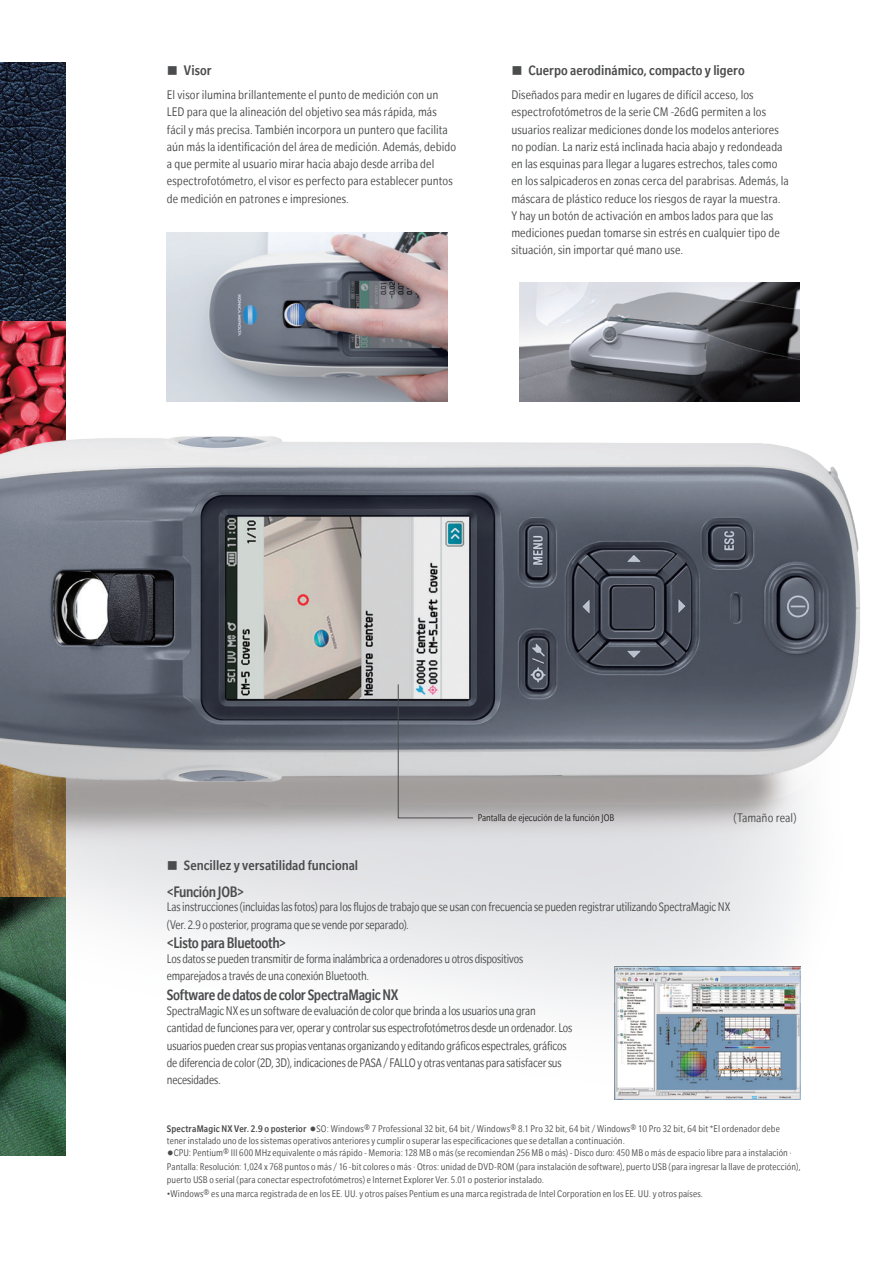
<style>
.page{position:relative;width:893px;height:1263px;background:#fff}
.page>*{position:absolute;margin:0;border:0;box-sizing:border-box;transform-origin:0 0}
.text_9pt{font:500 condensed 16.5px "Slate";letter-spacing:-.02em;color:#4b4c4d;scale:.95 1}
.t1{font:500 condensed 15px "Slate";color:#4b4c4d}
.text_9pt-2{font:condensed 13.5px/17.2px "Slate";color:#4b4c4d}
.text_9pt-3{font:condensed 13.5px/17.2px "Slate";color:#4b4c4d;scale:.95 1}
.text_9ptのコピー{font:condensed 10.5px "Slate";letter-spacing:.01em;color:#4b4c4d}
.t2{font:condensed 10.5px "Slate";color:#231f20}
.s1{font-weight:500}
.s2{font-weight:500;font-size:19.5px}
</style>
<div class="page">
<img style="left:0;top:63px;width:65px;height:1092px">
<img style="left:0;top:105px;width:860px;height:1009px">
<img style="left:519px;top:282px;width:281px;height:119px">
<img style="left:167px;top:233px;width:281px;height:168px">
<svg style="left:397px;top:684px;width:77px;height:135px;background:#919297"></svg>
<img style="left:615px;top:967px;width:185px;height:133px">
<svg style="left:168px;top:861px;width:9px;height:9px"></svg>
<p class="t1" style="left:184px;top:62px;width:29px">Visor</p>
<p class="text_9pt-2" style="left:167px;top:86px;width:291px">El visor ilumina brillantemente el punto de medición con un LED para que la alineación del objetivo sea más rápida, más fácil y más precisa. También incorpora un puntero que facilita aún más la identificación del área de medición. Además, debido a que permite al usuario mirar hacia abajo desde arriba del espectrofotómetro, el visor es perfecto para establecer puntos</p>
<p class="text_9pt-2" style="left:167px;top:190px;width:184px">de medición en patrones e impresiones.</p>
<p class="t1" style="left:528px;top:62px;width:218px">Cuerpo aerodinámico, compacto y ligero</p>
<p class="text_9pt-2" style="left:511px;top:86px;width:244px">Diseñados para medir en lugares de difícil acceso, los</p>
<p class="text_9pt-2" style="left:511px;top:103px;width:256px">espectrofotómetros de la serie CM -26dG permiten a los</p>
<p class="text_9pt-2" style="left:511px;top:121px;width:269px">usuarios realizar mediciones donde los modelos anteriores</p>
<p class="text_9pt-2" style="left:511px;top:138px;width:273px">no podían. La nariz está inclinada hacia abajo y redondeada</p>
<p class="text_9pt-2" style="left:511px;top:155px;width:268px">en las esquinas para llegar a lugares estrechos, tales como</p>
<p class="text_9pt-2" style="left:511px;top:172px;width:279px">en los salpicaderos en zonas cerca del parabrisas. Además, la máscara de plástico reduce los riesgos de rayar la muestra.</p>
<p class="text_9pt-2" style="left:511px;top:207px;width:263px">Y hay un botón de activación en ambos lados para que las</p>
<p class="text_9pt-2" style="left:511px;top:224px;width:270px">mediciones puedan tomarse sin estrés en cualquier tipo de</p>
<p class="text_9pt-2" style="left:511px;top:241px;width:173px">situación, sin importar qué mano use.</p>
<p class="t2" style="left:478px;top:813px;width:138px">Pantalla de ejecución de la función JOB</p>
<p class="text_9pt-2" style="left:734px;top:809px;width:64px">(Tamaño real)</p>
<p class="t1" style="left:184px;top:857px;width:176px">Sencillez y versatilidad funcional</p>
<p class="text_9pt" style="left:167px;top:883px;width:83px">&lt;Función JOB&gt;</p>
<p class="text_9pt-3" style="left:167px;top:898px;width:594px">Las instrucciones (incluidas las fotos) para los flujos de trabajo que se usan con frecuencia se pueden registrar utilizando SpectraMagic NX</p>
<p class="text_9pt-3" style="left:167px;top:916px;width:256px">(Ver. 2.9 o posterior, programa que se vende por separado).</p>
<p class="text_9pt" style="left:167px;top:934px;width:127px">&lt;Listo para Bluetooth&gt;</p>
<p class="text_9pt-3" style="left:167px;top:950px;width:376px">Los datos se pueden transmitir de forma inalámbrica a ordenadores u otros dispositivos</p>
<p class="text_9pt-3" style="left:167px;top:967px;width:214px">emparejados a través de una conexión Bluetooth.</p>
<p class="text_9pt" style="left:167px;top:986px;width:245px">Software de datos de color SpectraMagic NX</p>
<p class="text_9pt-3" style="left:167px;top:1002px;width:390px">SpectraMagic NX es un software de evaluación de color que brinda a los usuarios una gran</p>
<p class="text_9pt-3" style="left:167px;top:1019px;width:428px">cantidad de funciones para ver, operar y controlar sus espectrofotómetros desde un ordenador. Los</p>
<p class="text_9pt-3" style="left:167px;top:1036px;width:422px">usuarios pueden crear sus propias ventanas organizando y editando gráficos espectrales, gráficos de diferencia de color (2D, 3D), indicaciones de PASA / FALLO y otras ventanas para satisfacer sus necesidades.</p>
<p class="text_9ptのコピー" style="left:167px;top:1124px;width:614px"><span class="s1">SpectraMagic NX Ver. 2.9 o posterior</span> <span class="s2">•</span>SO: Windows® 7 Professional 32 bit, 64 bit / Windows® 8.1 Pro 32 bit, 64 bit / Windows® 10 Pro 32 bit, 64 bit *El ordenador debe</p>
<p class="text_9ptのコピー" style="left:167px;top:1136px;width:459px">tener instalado uno de los sistemas operativos anteriores y cumplir o superar las especificaciones que se detallan a continuación.</p>
<p class="text_9ptのコピー" style="left:167px;top:1148px;width:626px"><span class="s2">•</span>CPU: Pentium® III 600 MHz equivalente o más rápido - Memoria: 128 MB o más (se recomiendan 256 MB o más) - Disco duro: 450 MB o más de espacio libre para a instalación ·</p>
<p class="text_9ptのコピー" style="left:167px;top:1161px;width:635px">Pantalla: Resolución: 1,024 x 768 puntos o más / 16 -bit colores o más · Otros: unidad de DVD-ROM (para instalación de software), puerto USB (para ingresar la llave de protección),</p>
<p class="text_9ptのコピー" style="left:167px;top:1175px;width:379px">puerto USB o serial (para conectar espectrofotómetros) e Internet Explorer Ver. 5.01 o posterior instalado.</p>
<p class="text_9ptのコピー" style="left:167px;top:1188px;width:538px">•Windows® es una marca registrada de en los EE. UU. y otros países Pentium es una marca registrada de Intel Corporation en los EE. UU. y otros países.</p>
</div>
